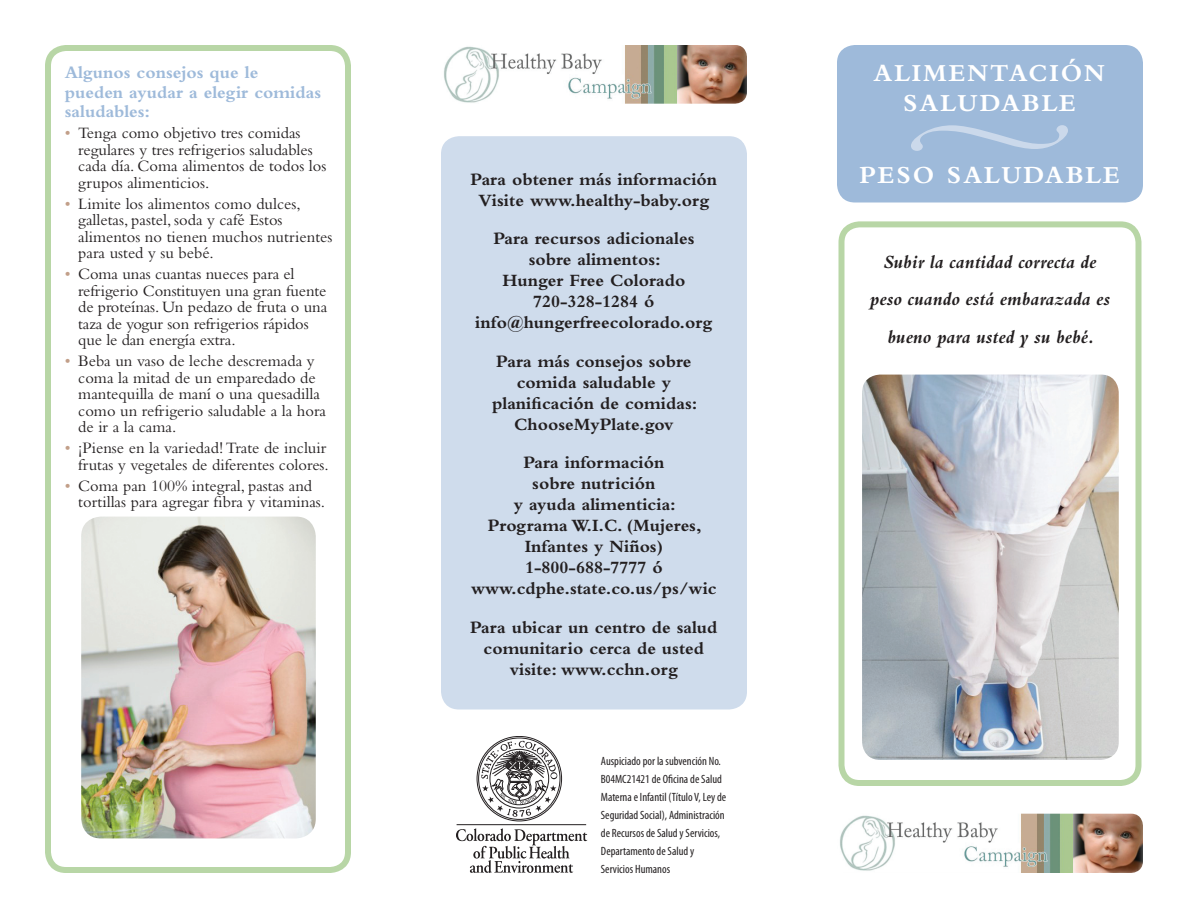
<style>
.page{position:relative;width:1188px;height:918px;background:#fff}
.page>*{position:absolute;margin:0;border:0;box-sizing:border-box;transform-origin:0 0}
._1_Body{font:700 25.5px "Bembo";letter-spacing:.08em;color:#fff}
._2_Para_Head{font:italic 700 19.5px/37.5px "Bembo";color:#231f20;text-align:center}
._2_Para_Head-2{font:700 18px/21px "Bembo";color:#231f20;text-align:center}
._2_Para_Head-3{font:700 18px/19.5px "Bembo";color:#9ebada}
._8_Bullet_Body{font:16.5px/16.5px "Bembo";color:#231f20}
._9_Tabel_Text{font:condensed 12px/18px "Myriad Pro";color:#231f20}
.s1{color:#c29f89}
</style>
<div class="page">
<div style="left:838px;top:221px;width:304px;height:565px;border:6px solid #b8d6a6;border-radius:18px"></div>
<div style="left:45px;top:45px;width:306px;height:828px;border:6px solid #b8d6a6;border-radius:18px"></div>
<div style="left:441px;top:136px;width:306px;height:574px;background:#cfdcec;border-radius:18px"></div>
<img style="left:840px;top:814px;width:303px;height:59px">
<img style="left:444px;top:45px;width:303px;height:59px">
<div style="left:837px;top:45px;width:306px;height:157px;background:#9ebada;border-radius:18px"></div>
<img style="left:862px;top:375px;width:257px;height:385px">
<div style="left:478px;top:738px;width:82px;height:82px;border:1px solid #231f20;border-radius:50%"></div>
<svg style="left:481px;top:740px;width:76px;height:77px"></svg>
<hr style="left:457px;top:824px;width:129px;height:1px;background:#231f20">
<svg style="left:456px;top:828px;width:131px;height:45px"></svg>
<img style="left:81px;top:517px;width:235px;height:321px">
<p class="_2_Para_Head-3" style="left:65px;top:63px;width:258px">Algunos consejos que le pueden ayudar a elegir comidas saludables:</p>
<p class="_8_Bullet_Body" style="left:78px;top:125px;width:250px;text-indent:-14px"><span class="s1">•</span> Tenga como objetivo tres comidas regulares y tres refrigerios saludables cada día. Coma alimentos de todos los grupos alimenticios.</p>
<p class="_8_Bullet_Body" style="left:78px;top:195px;width:256px;text-indent:-14px"><span class="s1">•</span> Limite los alimentos como dulces, galletas, pastel, soda y café Estos alimentos no tienen muchos nutrientes para usted y su bebé.</p>
<p class="_8_Bullet_Body" style="left:78px;top:266px;width:250px;text-indent:-14px"><span class="s1">•</span> Coma unas cuantas nueces para el refrigerio Constituyen una gran fuente de proteínas. Un pedazo de fruta o una taza de yogur son refrigerios rápidos que le dan energía extra.</p>
<p class="_8_Bullet_Body" style="left:78px;top:353px;width:249px;text-indent:-14px"><span class="s1">•</span> Beba un vaso de leche descremada y coma la mitad de un emparedado de mantequilla de maní o una quesadilla como un refrigerio saludable a la hora de ir a la cama.</p>
<p class="_8_Bullet_Body" style="left:65px;top:440px;width:266px;text-align:right"><span class="s1">•</span> ¡Piense en la variedad! Trate de incluir frutas y vegetales de diferentes colores.</p>
<p class="_8_Bullet_Body" style="left:78px;top:477px;width:248px;text-indent:-14px"><span class="s1">•</span> Coma pan 100% integral, pastas and tortillas para agregar fibra y vitaminas.</p>
<p class="_2_Para_Head-2" style="left:471px;top:169px;width:248px">Para obtener más información<br>Visite www.healthy-baby.org</p>
<p class="_2_Para_Head-2" style="left:475px;top:228px;width:239px">Para recursos adicionales sobre alimentos:<br>Hunger Free Colorado<br>720-328-1284 ó info@hungerfreecolorado.org</p>
<p class="_2_Para_Head-2" style="left:492px;top:351px;width:207px">Para más consejos sobre comida saludable y planificación de comidas:<br>ChooseMyPlate.gov</p>
<p class="_2_Para_Head-2" style="left:471px;top:452px;width:247px">Para información<br>sobre nutrición<br>y ayuda alimenticia:<br>Programa W.I.C. (Mujeres,<br>Infantes y Niños)<br>1-800-688-7777 ó www.cdphe.state.co.us/ps/wic</p>
<p class="_2_Para_Head-2" style="left:470px;top:616px;width:249px">Para ubicar un centro de salud comunitario cerca de usted visite: www.cchn.org</p>
<p class="_9_Tabel_Text" style="left:601px;top:752px;width:127px">Auspiciado por la subvención No.<br>B04MC21421 de Oficina de Salud<br>Materna e Infantil (Título V, Ley de<br>Seguridad Social), Administración de Recursos de Salud y Servicios,<br>Departamento de Salud y<br>Servicios Humanos</p>
<p class="_1_Body" style="left:873px;top:59px;width:233px">ALIMENTACIÓN</p>
<p class="_1_Body" style="left:903px;top:89px;width:174px">SALUDABLE</p>
<p class="_1_Body" style="left:859px;top:161px;width:261px">PESO SALUDABLE</p>
<p class="_2_Para_Head" style="left:870px;top:243px;width:242px">Subir la cantidad correcta de peso cuando está embarazada es bueno para usted y su bebé.</p>
</div>
